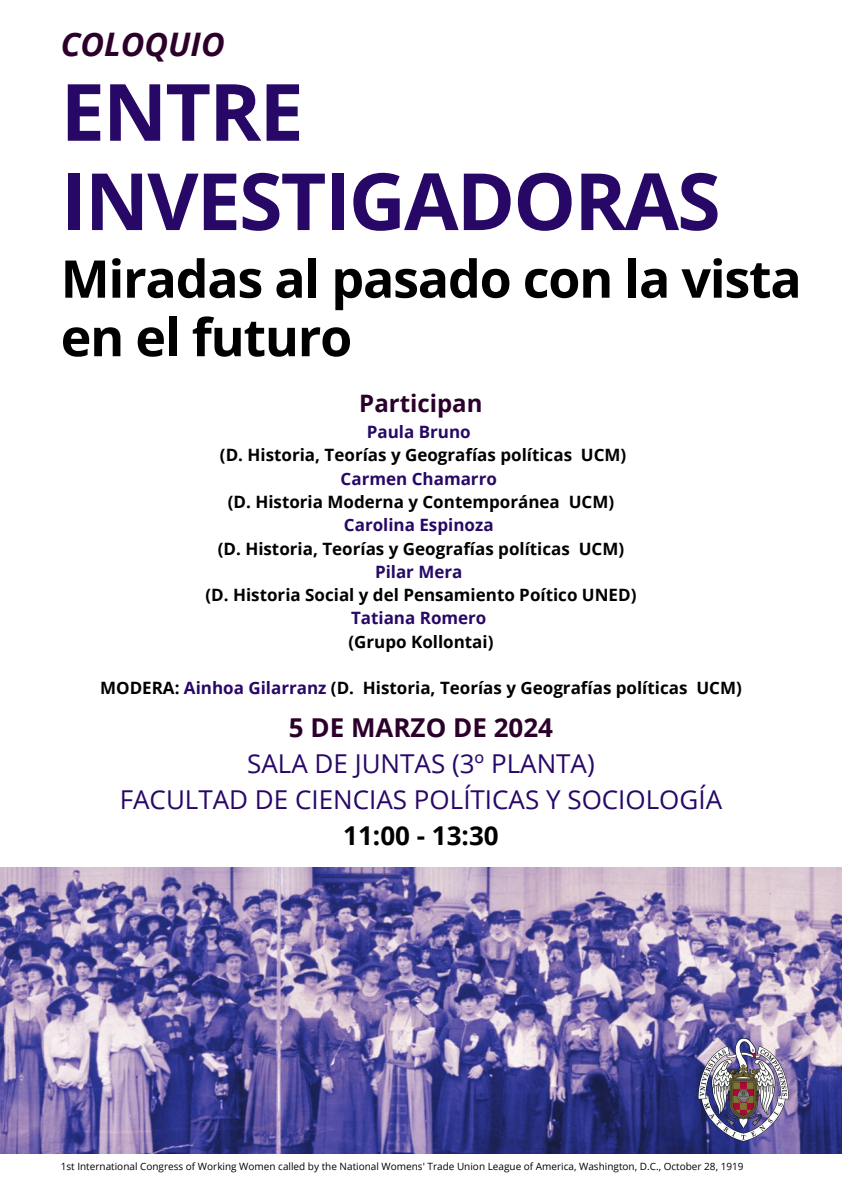
<style>
.page{position:relative;width:842px;height:1191px;background:#fff}
.page>*{position:absolute;margin:0;border:0;box-sizing:border-box;transform-origin:0 0}
.t1{font:700 79px/89.2px "Open Sans";letter-spacing:-.025em;color:#280866}
.t2{font:700 52px/58.5px "Open Sans";letter-spacing:-.025em;color:#000}
.t3{font:italic 700 32.4px "Open Sans";color:#2b012b}
.t4{font:26px/36px "Open Sans";color:#280866;text-align:center}
.t5{font:700 24px "Open Sans";color:#2b012b}
.t6{font:700 17px/23.2px "Open Sans";color:#000;text-align:center}
.t7{font:10px "Open Sans";color:#000}
.s1{color:#280866}
.s2{font-weight:700;color:#2b012b}
.s3{font-weight:700;color:#000}
</style>
<div class="page">
<img style="left:0;top:867px;width:842px;height:286px">
<img style="left:696px;top:1035px;width:95px;height:108px">
<h2 class="t3" style="left:61px;top:21px;width:166px">COLOQUIO</h2>
<h1 class="t1" style="left:61px;top:65px;width:661px">ENTRE<br>INVESTIGADORAS</h1>
<h5 class="t2" style="left:61px;top:248px;width:742px">Miradas al pasado con la vista en el futuro</h5>
<h5 class="t5" style="left:359px;top:386px;width:125px">Participan</h5>
<h5 class="t6" style="left:205px;top:420px;width:432px"><span class="s1">Paula Bruno<br></span>(D. Historia, Teorías y Geografías políticas UCM)<br><span class="s1">Carmen Chamarro<br></span>(D. Historia Moderna y Contemporánea UCM)<br><span class="s1">Carolina Espinoza<br></span>(D. Historia, Teorías y Geografías políticas UCM)<br><span class="s1">Pilar Mera<br></span>(D. Historia Social y del Pensamiento Poítico UNED)<br><span class="s1">Tatiana Romero<br></span>(Grupo Kollontai)</h5>
<h4 class="t6" style="left:100px;top:675px;width:643px">MODERA: <span class="s1">Ainhoa Gilarranz</span> (D. Historia, Teorías y Geografías políticas UCM)</h4>
<p class="t4" style="left:120px;top:708px;width:604px"><span class="s2">5 DE MARZO DE 2024<br></span>SALA DE JUNTAS (3º PLANTA)<br>FACULTAD DE CIENCIAS POLÍTICAS Y SOCIOLOGÍA<br><span class="s3">11:00 - 13:30</span></p>
<p class="t7" style="left:61px;top:1159px;width:684px">1st International Congress of Working Women called by the National Womens' Trade Union League of America, Washington, D.C., October 28, 1919</p>
</div>
